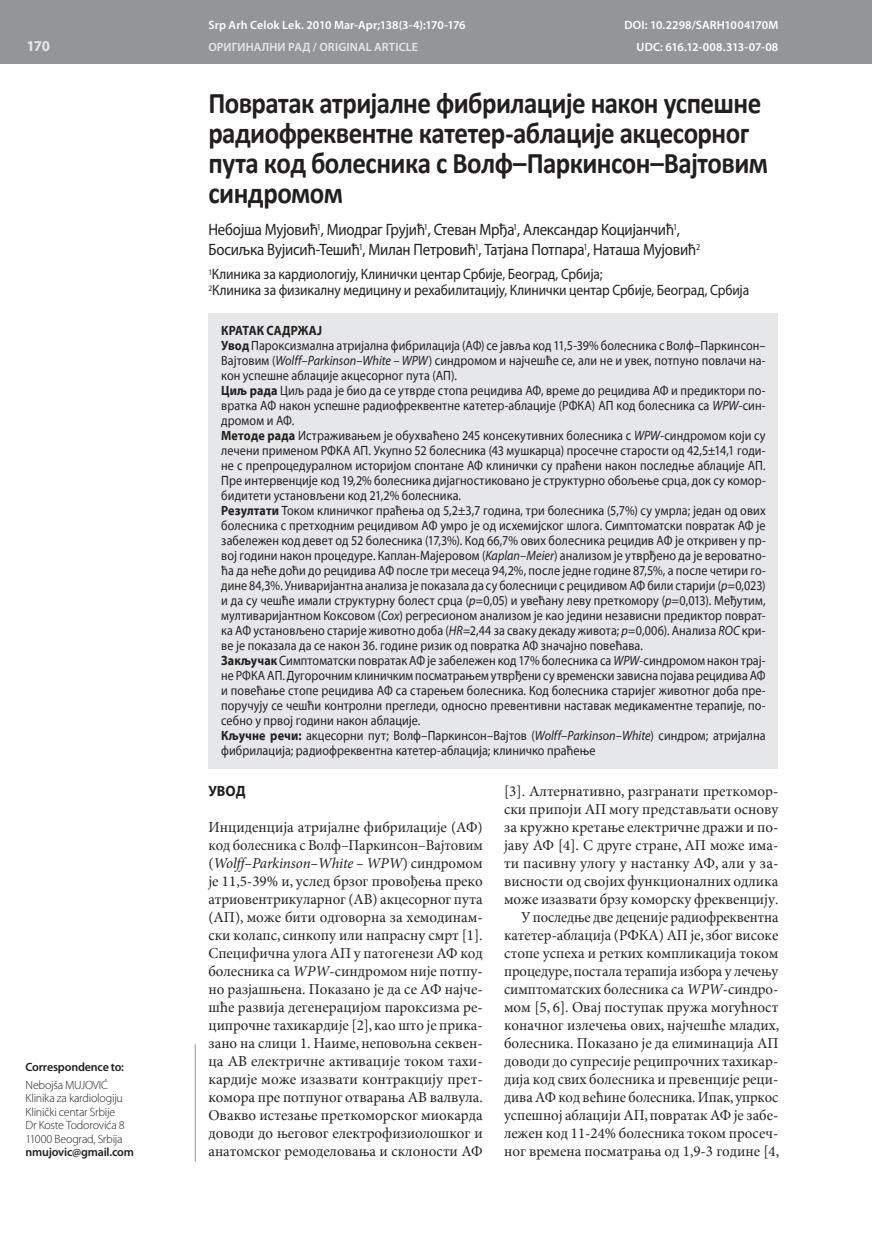
<style>
.page{position:relative;width:872px;height:1234px;background:#fff}
.page>*{position:absolute;margin:0;border:0;box-sizing:border-box;transform-origin:0 0}
.t1{font:700 30px/30px "Calibri";letter-spacing:-.02em;color:#231f20;scale:.9 1}
.t2{font:16.5px/19.8px "Myriad Pro";letter-spacing:-.015em;color:#231f20;scale:.9 1}
.t3{font:15px/18px "Minion Pro Cyrilic";color:#231f20}
.t4{font:15px/15.8px "Myriad Pro";letter-spacing:-.01em;color:#231f20;scale:.9 1}
.t5{font:italic 15px "Minion Pro";letter-spacing:-.015em;color:#231f20}
.t6{font:700 15px "Myriad Pro Cyrilic";color:#231f20;scale:.95 1}
.t7{font:700 15px "Myriad Pro";color:#e6e7e9}
.t8{font:13.5px/15px "Myriad Pro Cyrilic";letter-spacing:.01em;color:#231f20;scale:.9 1}
.t9{font:300 12px/13.5px "Myriad Pro";letter-spacing:-.02em;color:#231f20}
.t10{font:600 12px "Myriad Pro";letter-spacing:.005em;color:#fff}
.t11{font:600 12px "Myriad Pro";letter-spacing:-.015em;color:#231f20}
.t12{font:600 12px "Myriad Pro";letter-spacing:.005em;color:#e6e7e9}
.s1{font-weight:700}
.s2{font-family:"Myriad Pro";font-style:italic}
.s3{font-family:"Minion Pro Cyrilic";font-style:normal}
.s4{font-family:"Minion Pro";font-style:italic}
</style>
<div class="page">
<div style="left:0;top:0;width:872px;height:64px;background:#939598"></div>
<hr style="left:871px;top:0;width:1px;height:64px;background:#e6e7e9">
<div style="left:208px;top:313px;width:570px;height:455px;background:#e6e7e9"></div>
<hr style="left:195px;top:1043px;width:1px;height:118px;background:#939598">
<p class="t7" style="left:26px;top:36px;width:25px">170</p>
<p class="t11" style="left:26px;top:1058px;width:100px">Correspondence to:</p>
<p class="t9" style="left:26px;top:1077px;width:101px">Nebojša MUJOVIĆ<br>Klinika za kardiologiju<br>Klinički centar Srbije<br>Dr Koste Todorovića 8<br>11000 Beograd, Srbija</p>
<p class="t11" style="left:26px;top:1144px;width:110px">nmujovic@gmail.com</p>
<p class="t10" style="left:208px;top:17px;width:259px">Srp Arh Celok Lek. 2010 Mar-Apr;138(3-4):170-176</p>
<p class="t10" style="left:624px;top:17px;width:156px">DOI: 10.2298/SARH1004170M</p>
<p class="t12" style="left:208px;top:39px;width:211px">ОРИГИНАЛНИ РАД / ORIGINAL ARTICLE</p>
<p class="t10" style="left:636px;top:39px;width:143px">UDC: 616.12-008.313-07-08</p>
<h1 class="t1" style="left:208px;top:86px;width:623px">Повратак атријалне фибрилације након успешне радиофреквентне катетер-аблације акцесорног пута код болесника с Волф–Паркинсон–Вајтовим синдромом</h1>
<p class="t2" style="left:208px;top:219px;width:548px">Небојша Мујовић<sup>1</sup>, Миодраг Грујић<sup>1</sup>, Стеван Мрђа<sup>1</sup>, Александар Коцијанчић<sup>1</sup>,<br>Босиљка Вујисић-Тешић<sup>1</sup>, Милан Петровић<sup>1</sup>, Татјана Потпара<sup>1</sup>, Наташа Мујовић<sup>2</sup></p>
<p class="t4" style="left:208px;top:266px;width:602px"><sup>1</sup>Клиника за кардиологију, Клинички центар Србије, Београд, Србија;<br><sup>2</sup>Клиника за физикалну медицину и рехабилитацију, Клинички центар Србије, Београд, Србија</p>
<p class="t8" style="left:221px;top:323px;width:606px"><span class="s1">KRATAK SADRŽAJ<br>Uvod</span> Paroksizmalna atrijalna fibrilacija (AF) se javqa kod 11,5-39% bolesnika s Volf–Parkinson– Vajtovim (<span class="s2">Wolff–Parkinson–White – WPW</span>) sindromom i najčešće se, ali ne i uvek, potpuno povlači na&shy;kon uspešne ablacije akcesornog puta (AP).<br><span class="s1">Ciq rada</span> Ciq rada je bio da se utvrde stopa recidiva AF, vreme do recidiva AF i prediktori po&shy;vratka AF nakon uspešne radiofrekventne kateter-ablacije (RFKA) AP kod bolesnika sa <span class="s2">WPW</span>-sin&shy;dromom i AF.<br><span class="s1">Metode rada</span> Istraživawem je obuhvaćeno 245 konsekutivnih bolesnika s <span class="s2">WPW</span>-sindromom koji su lečeni primenom RFKA AP. Ukupno 52 bolesnika (43 muškarca) prosečne starosti od 42,5±14,1 godi&shy;ne s preproceduralnom istorijom spontane AF klinički su praćeni nakon posledwe ablacije AP.<br>Pre intervencije kod 19,2% bolesnika dijagnostikovano je strukturno oboqewe srca, dok su komor&shy;biditeti ustanovqeni kod 21,2% bolesnika.<br><span class="s1">Rezultati</span> Tokom kliničkog praćewa od 5,2±3,7 godina, tri bolesnika (5,7%) su umrla; jedan od ovih bolesnika s prethodnim recidivom AF umro je od ishemijskog šloga. Simptomatski povratak AF je zabeležen kod devet od 52 bolesnika (17,3%). Kod 66,7% ovih bolesnika recidiv AF je otkriven u pr&shy;voj godini nakon procedure. Kaplan-Majerovom (<span class="s2">Kaplan–Meier</span>) analizom je utvrđeno da je verovatno&shy;ća da neće doći do recidiva AF posle tri meseca 94,2%, posle jedne godine 87,5%, a posle četiri go&shy;dine 84,3%. Univarijantna analiza je pokazala da su bolesnici s recidivom AF bili stariji (<span class="s2">p</span>=0,023) i da su češće imali strukturnu bolest srca (<span class="s2">p</span>=0,05) i uvećanu levu pretkomoru (<span class="s2">p</span>=0,013). Međutim, multivarijantnom Koksovom (<span class="s2">Cox</span>) regresionom analizom je kao jedini nezavisni prediktor povrat&shy;ka AF ustanovqeno starije životno doba (<span class="s2">HR</span>=2,44 za svaku dekadu života; <span class="s2">p</span>=0,006). Analiza <span class="s2">ROC</span> kri&shy;ve je pokazala da se nakon 36. godine rizik od povratka AF značajno povećava.<br><span class="s1">Zakqučak</span> Simptomatski povratak AF je zabeležen kod 17% bolesnika sa <span class="s2">WPW</span>-sindromom nakon traj&shy;ne RFKA AP. Dugoročnim kliničkim posmatrawem utvrđeni su vremenski zavisna pojava recidiva AF i povećawe stope recidiva AF sa starewem bolesnika. Kod bolesnika starijeg životnog doba pre&shy;poručuju se češći kontrolni pregledi, odnosno preventivni nastavak medikamentne terapije, po&shy;sebno u prvoj godini nakon ablacije.<br><span class="s1">Kqučne reči:</span> akcesorni put; Volf–Parkinson–Vajtov (<span class="s2">Wolff–Parkinson–White</span>) sindrom; atrijalna fibrilacija; radiofrekventna kateter-ablacija; kliničko praćewe</p>
<p class="t6" style="left:208px;top:782px;width:41px">UVOD</p>
<p class="t3" style="left:208px;top:818px;width:276px">In-ci-den-ci-ja atri-jal-ne fi-bri-la-ci-je (AF) kod bo-le-sni-ka s Volf–Par-kin-son–Vaj-to-vim</p>
<p class="t5" style="left:208px;top:853px;width:276px"><span class="s3">(</span>Wolff–Par-kin-son–Whi-te – WPW<span class="s3">) sin-dro-mom</span></p>
<p class="t3" style="left:208px;top:872px;width:276px;text-align:justify">je 11,5-39% i, usled br-zog pro-vo-đe-wa pre-ko atri-o-ven-tri-ku-lar-nog (AV) ak-ce-sor-nog pu-ta (AP), mo-že bi-ti od-go-vor-na za he-mo-di-nam&shy;ski ko-laps, sin-ko-pu ili na-pra-snu smrt [1].<br>Spe-ci-fič-na ulo-ga AP u pa-to-ge-ne-zi AF kod bo-le-sni-ka sa <span class="s4">WPW</span>-sin-dro-mom ni-je pot-pu&shy;no raz-ja-šwe-na. Po-ka-za-no je da se AF naj-če&shy;šće raz-vi-ja de-ge-ne-ra-ci-jom pa-rok-si-zma re&shy;ci-proč-ne ta-hi-kar-di-je [2],kao što je pri-ka&shy;za-no na sli-ci 1. Na-i-me, ne-po-voq-na se-kven&shy;ca AV elek-trič-ne ak-ti-va-ci-je to-kom ta-hi&shy;kar-di-je mo-že iza-zva-ti kon-trak-ci-ju pret&shy;ko-mo-ra pre pot-pu-nog otva-ra-wa AV val-vu-la.<br>Ova-kvo is-te-za-we pret-ko-mor-skog mi-o-kar-da do-vo-di do we-go-vog elek-tro-fi-zi-o-lo-škog i ana-tom-skog re-mo-de-lo-va-wa i sklo-no-sti AF</p>
<p class="t3" style="left:504px;top:782px;width:277px;text-align:right">[3]. Al-ter-na-tiv-no, raz-gra-na-ti pret-ko-mor&shy;ski pri-po-ji AP mo-gu pred-sta-vqa-ti osnovu za kru-žno kre-ta-we elek-trič-ne dra-ži i po&shy;ja-vu AF [4]. S dru-ge stra-ne, AP mo-že ima&shy;ti pa-siv-nu ulo-gu u na-stan-ku AF, ali u za&shy;vi-sno-sti od svo-jih funk-ci-o-nal-nih od-li-ka mo-že iza-zva-ti br-zu ko-mor-sku fre-kven-ci-ju.<br>U po-sled-we dve de-ce-ni-je ra-di-o-fre-kvent-na ka-te-ter-abla-ci-ja (RF-KA) AP je, zbog vi-so-ke sto-pe uspe-ha i ret-kih kom-pli-ka-ci-ja to-kom pro-ce-du-re,po-sta-la te-ra-pi-ja iz-bo-ra u le-če-wu simp-to-mat-skih bo-le-sni-ka sa <span class="s4">WPW</span>-sin-dro&shy;mom [5, 6]. Ovaj po-stu-pak pru-ža mo-guć-nost ko-nač-nog iz-le-če-wa ovih, naj-če-šće mla-dih, bo-le-sni-ka. Po-ka-za-no je da eli-mi-na-ci-ja AP do-vo-di do su-pre-si-je re-ci-proč-nih ta-hi-kar&shy;di-ja kod svih bo-le-sni-ka i pre-ven-ci-je re-ci&shy;di-va AF kod ve-ći-ne bo-le-sni-ka. Ipak,upr-kos uspe-šnoj abla-ci-ji AP,po-vra-tak AF je za-be&shy;le-žen kod 11-24% bo-le-sni-ka to-kom pro-seč&shy;nog vre-me-na po-sma-tra-wa od 1,9-3 go-di-ne [4,</p>
</div>
